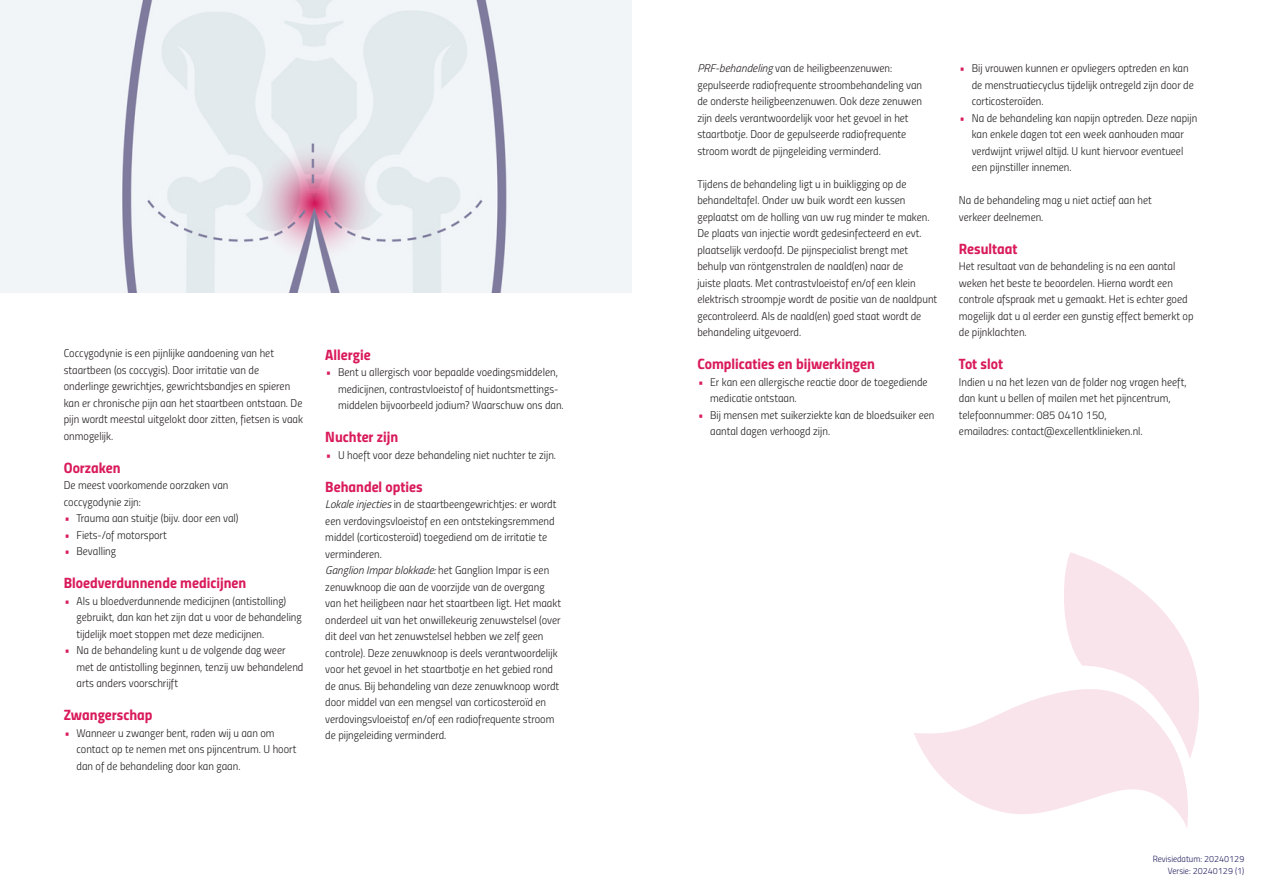
<style>
.page{position:relative;width:1263px;height:893px;background:#fff}
.page>*{position:absolute;margin:0;border:0;box-sizing:border-box;transform-origin:0 0}
.t1{font:15px "Titillium Bold Upright";color:#d91a5b}
.t2{font:11.25px/16.5px "Titillium Light Upright";color:#231f20}
.t3{font:9px "Titillium Light Upright";color:#252161}
.s1{font-family:"Titillium";font-weight:300;font-style:italic;color:#d91a5b}
.s2{font-family:"Titillium";font-weight:300;font-style:italic}
</style>
<div class="page">
<svg style="left:914px;top:552px;width:285px;height:275px"></svg>
<img style="left:0;top:0;width:631px;height:293px">
<p class="t2" style="left:64px;top:344px;width:241px">Coccygodynie is een pijnlijke aandoening van het staartbeen (os coccygis). Door irritatie van de onderlinge gewrichtjes, gewrichtsbandjes en spieren kan er chronische pijn aan het staartbeen ontstaan. De pijn wordt meestal uitgelokt door zitten, fietsen is vaak onmogelijk.</p>
<p class="t1" style="left:64px;top:456px;width:58px">Oorzaken</p>
<p class="t2" style="left:64px;top:476px;width:166px">De meest voorkomende oorzaken van coccygodynie zijn:</p>
<p class="t2" style="left:64px;top:509px;width:176px"><span class="s1">•</span> Trauma aan stuitje (bijv. door een val)</p>
<p class="t2" style="left:64px;top:526px;width:104px"><span class="s1">•</span> Fiets-/of motorsport</p>
<p class="t2" style="left:64px;top:542px;width:54px"><span class="s1">•</span> Bevalling</p>
<p class="t1" style="left:64px;top:571px;width:184px">Bloedverdunnende medicijnen</p>
<p class="t2" style="left:77px;top:592px;width:227px;text-indent:-13px"><span class="s1">•</span> Als u bloedverdunnende medicijnen (antistolling) gebruikt, dan kan het zijn dat u voor de behandeling tijdelijk moet stoppen met deze medicijnen.</p>
<p class="t2" style="left:77px;top:641px;width:228px;text-indent:-13px"><span class="s1">•</span> Na de behandeling kunt u de volgende dag weer met de antistolling beginnen, tenzij uw behandelend arts anders voorschrijft</p>
<p class="t1" style="left:64px;top:703px;width:90px">Zwangerschap</p>
<p class="t2" style="left:77px;top:724px;width:221px;text-indent:-13px"><span class="s1">•</span> Wanneer u zwanger bent, raden wij u aan om contact op te nemen met ons pijncentrum. U hoort dan of de behandeling door kan gaan.</p>
<p class="t1" style="left:325px;top:343px;width:47px">Allergie</p>
<p class="t2" style="left:338px;top:364px;width:227px;text-indent:-13px"><span class="s1">•</span> Bent u allergisch voor bepaalde voedingsmiddelen, medicijnen, contrastvloeistof of huidontsmettings&shy;middelen bijvoorbeeld jodium? Waarschuw ons dan.</p>
<p class="t1" style="left:325px;top:425px;width:74px">Nuchter zijn</p>
<p class="t2" style="left:325px;top:446px;width:232px"><span class="s1">•</span> U hoeft voor deze behandeling niet nuchter te zijn.</p>
<p class="t1" style="left:325px;top:475px;width:99px">Behandel opties</p>
<p class="t2" style="left:325px;top:496px;width:232px"><span class="s2">Lokale injecties</span> in de staartbeengewrichtjes: er wordt een verdovingsvloeistof en een ontstekingsremmend middel (corticosteroïd) toegediend om de irritatie te verminderen.</p>
<p class="t2" style="left:325px;top:562px;width:237px"><span class="s2">Ganglion Impar blokkade:</span> het Ganglion Impar is een zenuwknoop die aan de voorzijde van de overgang van het heiligbeen naar het staartbeen ligt. Het maakt onderdeel uit van het onwillekeurig zenuwstelsel (over dit deel van het zenuwstelsel hebben we zelf geen controle). Deze zenuwknoop is deels verantwoordelijk voor het gevoel in het staartbotje en het gebied rond de anus. Bij behandeling van deze zenuwknoop wordt door middel van een mengsel van corticosteroïd en verdovingsvloeistof en/of een radiofrequente stroom de pijngeleiding verminderd.</p>
<p class="t2" style="left:697px;top:59px;width:226px"><span class="s2">PRF-behandeling</span> van de heiligbeenzenuwen: gepulseerde radiofrequente stroombehandeling van de onderste heiligbeenzenuwen. Ook deze zenuwen zijn deels verantwoordelijk voor het gevoel in het staartbotje. Door de gepulseerde radiofrequente stroom wordt de pijngeleiding verminderd.</p>
<p class="t2" style="left:697px;top:175px;width:241px">Tijdens de behandeling ligt u in buikligging op de behandeltafel. Onder uw buik wordt een kussen geplaatst om de holling van uw rug minder te maken.<br>De plaats van injectie wordt gedesinfecteerd en evt. plaatselijk verdoofd. De pijnspecialist brengt met behulp van röntgenstralen de naald(en) naar de<br>juiste plaats. Met contrastvloeistof en/of een klein elektrisch stroompje wordt de positie van de naaldpunt gecontroleerd. Als de naald(en) goed staat wordt de behandeling uitgevoerd.</p>
<p class="t1" style="left:697px;top:352px;width:179px">Complicaties en bijwerkingen</p>
<p class="t2" style="left:710px;top:373px;width:219px;text-indent:-13px"><span class="s1">•</span> Er kan een allergische reactie door de toegediende medicatie ontstaan.</p>
<p class="t2" style="left:710px;top:406px;width:226px;text-indent:-13px"><span class="s1">•</span> Bij mensen met suikerziekte kan de bloedsuiker een aantal dagen verhoogd zijn.</p>
<p class="t2" style="left:972px;top:59px;width:224px;text-indent:-13px"><span class="s1">•</span> Bij vrouwen kunnen er opvliegers optreden en kan de menstruatiecyclus tijdelijk ontregeld zijn door de corticosteroïden.</p>
<p class="t2" style="left:972px;top:109px;width:227px;text-indent:-13px"><span class="s1">•</span> Na de behandeling kan napijn optreden. Deze napijn kan enkele dagen tot een week aanhouden maar verdwijnt vrijwel altijd. U kunt hiervoor eventueel een pijnstiller innemen.</p>
<p class="t2" style="left:959px;top:191px;width:194px">Na de behandeling mag u niet actief aan het verkeer deelnemen.</p>
<p class="t1" style="left:959px;top:237px;width:60px">Resultaat</p>
<p class="t2" style="left:959px;top:257px;width:236px">Het resultaat van de behandeling is na een aantal weken het beste te beoordelen. Hierna wordt een controle afspraak met u gemaakt. Het is echter goed mogelijk dat u al eerder een gunstig effect bemerkt op de pijnklachten.</p>
<p class="t1" style="left:959px;top:352px;width:46px">Tot slot</p>
<p class="t2" style="left:959px;top:373px;width:229px">Indien u na het lezen van de folder nog vragen heeft, dan kunt u bellen of mailen met het pijncentrum, telefoonnummer: 085 0410 150,<br>emailadres: contact@excellentklinieken.nl.</p>
<p class="t3" style="left:1153px;top:853px;width:93px">Revisiedatum: 20240129</p>
<p class="t3" style="left:1168px;top:865px;width:78px">Versie: 20240129 (1)</p>
</div>
